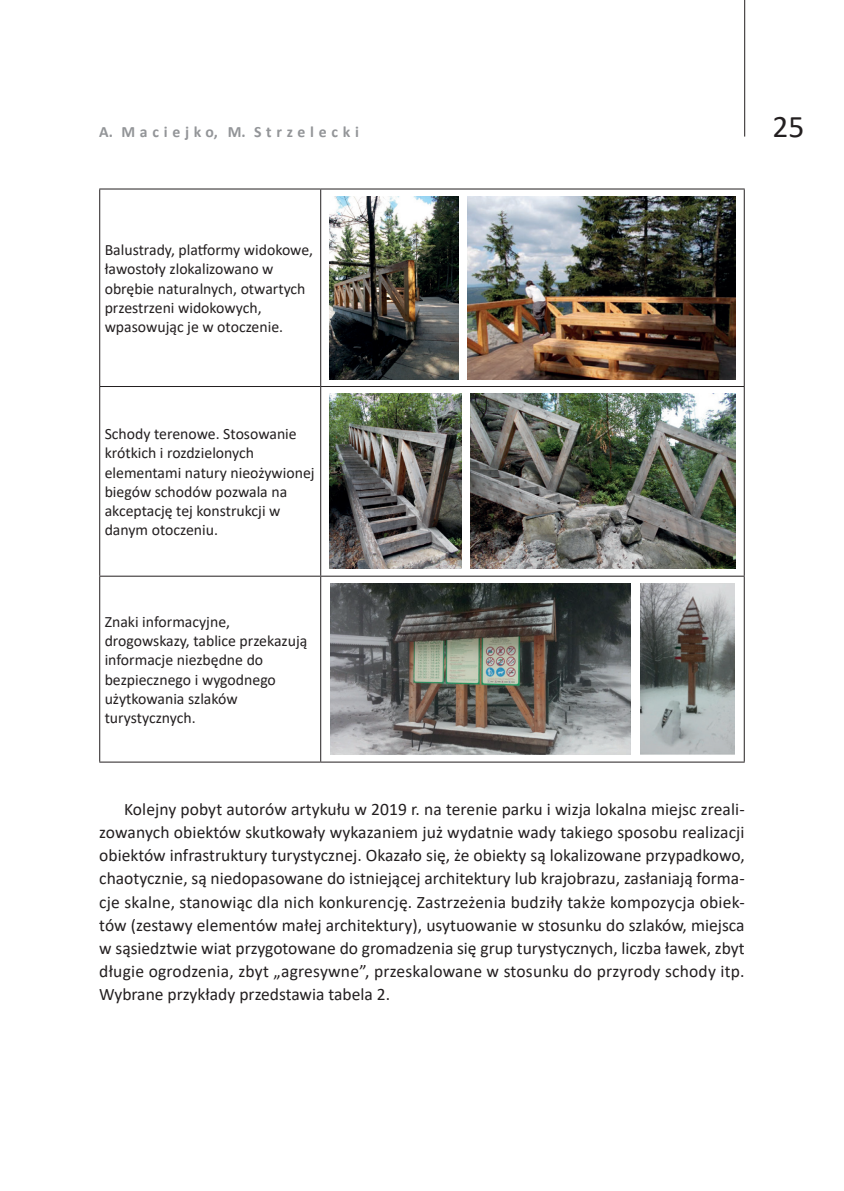
<style>
.page{position:relative;width:844px;height:1191px;background:#fff}
.page>*{position:absolute;margin:0;border:0;box-sizing:border-box;transform-origin:0 0}
.t1{font:31.5px "Calibri";color:#231f20}
.Akapit_pol{font:17.5px/23.1px "Calibri";color:#231f20;text-align:justify}
.tabela_tekst{font:15.75px/19.2px "Calibri";color:#231f20}
.t2{font:700 15.75px "Calibri";letter-spacing:.3em;color:#939598}
</style>
<div class="page">
<hr style="left:744px;top:0;width:1px;height:137px;background:#231f20">
<hr style="left:99px;top:189px;width:221px;height:1px;background:#231f20">
<hr style="left:99px;top:189px;width:1px;height:197px;background:#231f20">
<hr style="left:320px;top:189px;width:424px;height:1px;background:#231f20">
<hr style="left:320px;top:189px;width:1px;height:197px;background:#231f20">
<hr style="left:743px;top:189px;width:1px;height:197px;background:#231f20">
<hr style="left:99px;top:386px;width:221px;height:1px;background:#231f20">
<hr style="left:99px;top:387px;width:1px;height:189px;background:#231f20">
<hr style="left:320px;top:386px;width:424px;height:1px;background:#231f20">
<hr style="left:320px;top:387px;width:1px;height:189px;background:#231f20">
<hr style="left:743px;top:387px;width:1px;height:189px;background:#231f20">
<hr style="left:99px;top:576px;width:221px;height:1px;background:#231f20">
<hr style="left:99px;top:576px;width:1px;height:185px;background:#231f20">
<hr style="left:320px;top:576px;width:424px;height:1px;background:#231f20">
<hr style="left:320px;top:576px;width:1px;height:185px;background:#231f20">
<hr style="left:743px;top:576px;width:1px;height:185px;background:#231f20">
<hr style="left:99px;top:761px;width:221px;height:1px;background:#231f20">
<hr style="left:320px;top:761px;width:424px;height:1px;background:#231f20">
<img style="left:329px;top:196px;width:129px;height:183px">
<img style="left:467px;top:196px;width:268px;height:183px">
<img style="left:329px;top:394px;width:132px;height:175px">
<img style="left:471px;top:394px;width:264px;height:175px">
<img style="left:330px;top:583px;width:300px;height:171px">
<img style="left:640px;top:583px;width:94px;height:171px">
<p class="t2" style="left:99px;top:120px;width:261px">A. Maciejko, M. Strzelecki</p>
<h1 class="t1" style="left:772px;top:104px;width:33px">25</h1>
<p class="tabela_tekst" style="left:105px;top:240px;width:210px">Balustrady, platformy widokowe, ławostoły zlokalizowano w obrębie naturalnych, otwartych przestrzeni widokowych, wpasowując je w otoczenie.</p>
<p class="tabela_tekst" style="left:105px;top:424px;width:211px">Schody terenowe. Stosowanie krótkich i rozdzielonych elementami natury nieożywionej biegów schodów pozwala na akceptację tej konstrukcji w danym otoczeniu.</p>
<p class="tabela_tekst" style="left:105px;top:611px;width:127px">Znaki informacyjne,</p>
<p class="tabela_tekst" style="left:105px;top:631px;width:204px">drogowskazy, tablice przekazują informacje niezbędne do bezpiecznego i wygodnego użytkowania szlaków turystycznych.</p>
<p class="Akapit_pol" style="left:99px;top:797px;width:646px;text-indent:25px">Kolejny pobyt autorów artykułu w 2019 r. na terenie parku i wizja lokalna miejsc zreali&shy;zowanych obiektów skutkowały wykazaniem już wydatnie wady takiego sposobu realizacji obiektów infrastruktury turystycznej. Okazało się, że obiekty są lokalizowane przypadkowo, chaotycznie, są niedopasowane do istniejącej architektury lub krajobrazu, zasłaniają forma&shy;cje skalne, stanowiąc dla nich konkurencję. Zastrzeżenia budziły także kompozycja obiek&shy;tów (zestawy elementów małej architektury), usytuowanie w stosunku do szlaków, miejsca w sąsiedztwie wiat przygotowane do gromadzenia się grup turystycznych, liczba ławek, zbyt długie ogrodzenia, zbyt „agresywne”, przeskalowane w stosunku do przyrody schody itp.<br>Wybrane przykłady przedstawia tabela 2.</p>
</div>
